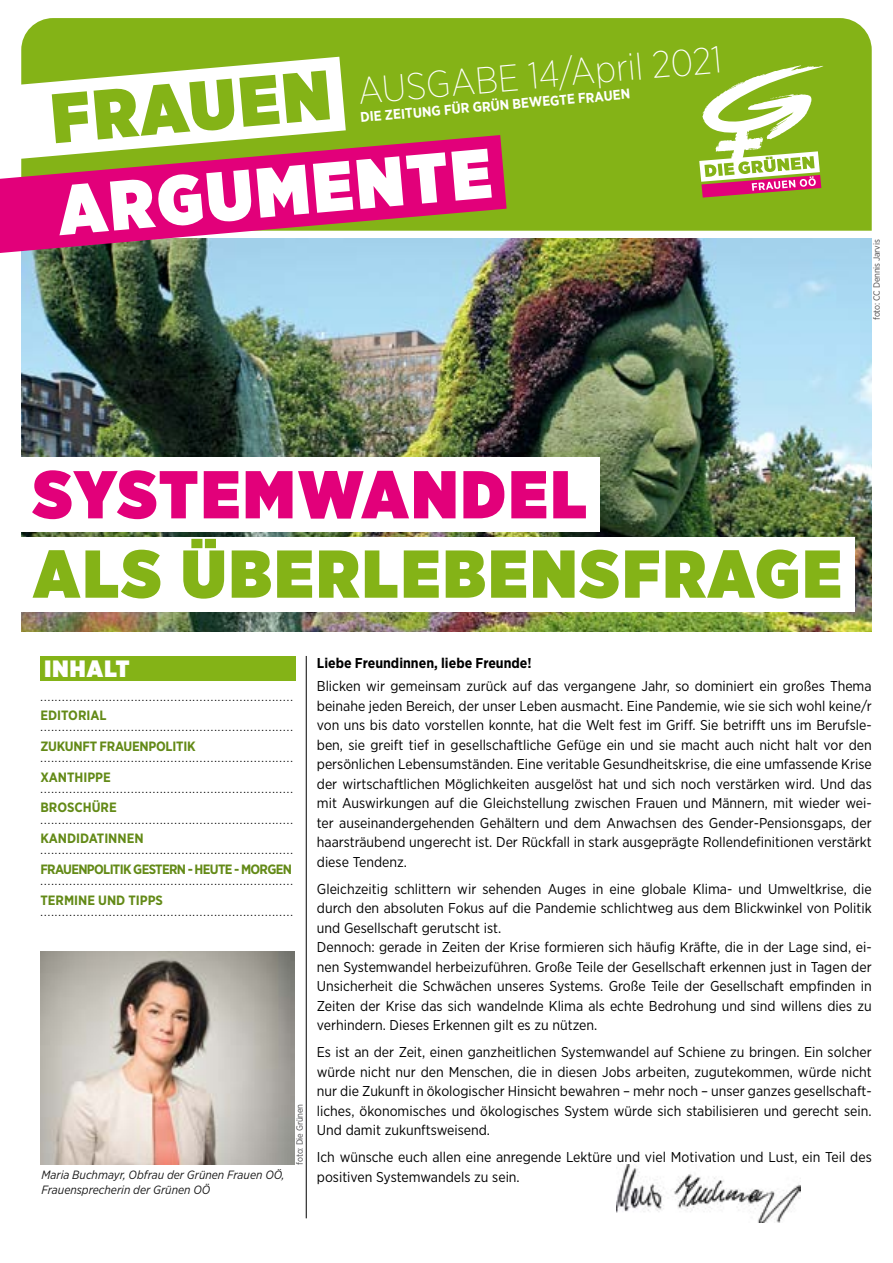
<style>
.page{position:relative;width:893px;height:1263px;background:#fff}
.page>*{position:absolute;margin:0;border:0;box-sizing:border-box;transform-origin:0 0}
.t1{font:900 70.05px "Gotham Narrow";color:#fff}
.t2{font:900 70.05px "Gotham Narrow";color:#84b317}
.t3{font:900 67.5px "Gotham Narrow";letter-spacing:.05em;color:#84b317}
.t4{font:900 67.5px "Gotham Narrow";letter-spacing:.05em;color:#e2007a}
.t5{font:200 37.5px "Gotham Narrow";color:#fff}
.t6{font:900 23.7px "Gotham Narrow";letter-spacing:.05em;color:#fff}
.t7{font:14.25px/19.5px "Gotham Narrow";color:#000;text-align:justify}
.t8{font:700 14.25px "Gotham Narrow";color:#000}
.t9{font:700 13.95px "Gotham Narrow";color:#fff}
.t10{font:700 13.5px "Gotham Narrow";color:#638a17}
.t11{font:700 13.5px "Gotham Narrow";letter-spacing:-.05em;color:#638a17}
.t12{font:700 13.5px "Gotham Narrow";letter-spacing:-.02em;color:#638a17}
.t13{font:italic 12px/15px "Gotham Narrow";color:#000}
.t14{font:11.25px "Gotham Narrow";color:#000}
.t15{font:9px "Gotham Narrow";letter-spacing:-.02em;color:#4b4b4d}
</style>
<div class="page">
<img style="left:617px;top:1164px;width:184px;height:58px">
<img style="left:21px;top:238px;width:851px;height:393px">
<div style="left:20px;top:537px;width:835px;height:74px;background:#fff"></div>
<hr style="left:306px;top:656px;width:1px;height:562px;background:#000">
<div style="left:40px;top:656px;width:256px;height:25px;background:#84b317"></div>
<div style="left:21px;top:18px;width:851px;height:213px;background:#84b317"></div>
<svg style="left:699px;top:65px;width:124px;height:133px"></svg>
<svg style="left:21px;top:57px;width:325px;height:78px"></svg>
<svg style="left:0;top:135px;width:507px;height:118px;fill:#e2007a"></svg>
<img style="left:40px;top:951px;width:255px;height:213px">
<div style="left:20px;top:458px;width:580px;height:74px;background:#fff"></div>
<p class="t5" style="left:356px;top:68px;width:367px;rotate:-5deg">AUSGABE 14/April 2021</p>
<p class="t2" style="left:47px;top:72px;width:281px;rotate:-5deg">FRAUEN</p>
<p class="t1" style="left:54px;top:163px;width:436px;rotate:-5deg">ARGUMENTE</p>
<p class="t9" style="left:360px;top:108px;width:272px;rotate:-5deg">DIE ZEITUNG FÜR GRÜN BEWEGTE FRAUEN</p>
<p class="t15" style="left:871px;top:320px;width:82px;rotate:-90deg">foto: CC Dennis Jarvis</p>
<p class="t4" style="left:33px;top:449px;width:555px">SYSTEMWANDEL</p>
<p class="t3" style="left:33px;top:528px;width:810px">ALS ÜBERLEBENSFRAGE</p>
<p class="t6" style="left:45px;top:652px;width:86px">INHALT</p>
<p class="t14" style="left:40px;top:690px;width:254px">......................................................................</p>
<p class="t10" style="left:40px;top:707px;width:68px">EDITORIAL</p>
<p class="t14" style="left:40px;top:720px;width:254px">......................................................................</p>
<p class="t12" style="left:40px;top:737px;width:157px">ZUKUNFT FRAUENPOLITIK</p>
<p class="t14" style="left:40px;top:751px;width:254px">......................................................................</p>
<p class="t10" style="left:40px;top:768px;width:72px">XANTHIPPE</p>
<p class="t14" style="left:40px;top:782px;width:254px">......................................................................</p>
<p class="t10" style="left:40px;top:799px;width:78px">BROSCHÜRE</p>
<p class="t14" style="left:40px;top:813px;width:254px">......................................................................</p>
<p class="t10" style="left:40px;top:830px;width:105px">KANDIDATINNEN</p>
<p class="t14" style="left:40px;top:843px;width:254px">......................................................................</p>
<p class="t11" style="left:40px;top:860px;width:253px">FRAUENPOLITIK GESTERN - HEUTE - MORGEN</p>
<p class="t14" style="left:40px;top:874px;width:254px">......................................................................</p>
<p class="t10" style="left:40px;top:891px;width:124px">TERMINE UND TIPPS</p>
<p class="t14" style="left:40px;top:905px;width:254px">......................................................................</p>
<p class="t13" style="left:41px;top:1167px;width:245px">Maria Buchmayr, Obfrau der Grünen Frauen OÖ,<br>Frauensprecherin der Grünen OÖ</p>
<p class="t15" style="left:294px;top:1164px;width:62px;rotate:-90deg">foto: Die Grünen</p>
<p class="t8" style="left:317px;top:654px;width:216px">Liebe Freundinnen, liebe Freunde!</p>
<p class="t7" style="left:317px;top:676px;width:556px">Blicken wir gemeinsam zurück auf das vergangene Jahr, so dominiert ein großes Thema beinahe jeden Bereich, der unser Leben ausmacht. Eine Pandemie, wie sie sich wohl keine/r von uns bis dato vorstellen konnte, hat die Welt fest im Griff. Sie betrifft uns im Berufsle&shy;ben, sie greift tief in gesellschaftliche Gefüge ein und sie macht auch nicht halt vor den persönlichen Lebensumständen. Eine veritable Gesundheitskrise, die eine umfassende Krise der wirtschaftlichen Möglichkeiten ausgelöst hat und sich noch verstärken wird. Und das mit Auswirkungen auf die Gleichstellung zwischen Frauen und Männern, mit wieder wei&shy;ter auseinandergehenden Gehältern und dem Anwachsen des Gender-Pensionsgaps, der haarsträubend ungerecht ist. Der Rückfall in stark ausgeprägte Rollendefinitionen verstärkt diese Tendenz.</p>
<p class="t7" style="left:317px;top:878px;width:556px">Gleichzeitig schlittern wir sehenden Auges in eine globale Klima- und Umweltkrise, die durch den absoluten Fokus auf die Pandemie schlichtweg aus dem Blickwinkel von Politik und Gesellschaft gerutscht ist.</p>
<p class="t7" style="left:317px;top:937px;width:556px">Dennoch: gerade in Zeiten der Krise formieren sich häufig Kräfte, die in der Lage sind, ei&shy;nen Systemwandel herbeizuführen. Große Teile der Gesellschaft erkennen just in Tagen der Unsicherheit die Schwächen unseres Systems. Große Teile der Gesellschaft empfinden in Zeiten der Krise das sich wandelnde Klima als echte Bedrohung und sind willens dies zu verhindern. Dieses Erkennen gilt es zu nützen.</p>
<p class="t7" style="left:317px;top:1042px;width:556px">Es ist an der Zeit, einen ganzheitlichen Systemwandel auf Schiene zu bringen. Ein solcher würde nicht nur den Menschen, die in diesen Jobs arbeiten, zugutekommen, würde nicht nur die Zukunft in ökologischer Hinsicht bewahren – mehr noch – unser ganzes gesellschaft&shy;liches, ökonomisches und ökologisches System würde sich stabilisieren und gerecht sein.<br>Und damit zukunftsweisend.</p>
<p class="t7" style="left:317px;top:1147px;width:556px">Ich wünsche euch allen eine anregende Lektüre und viel Motivation und Lust, ein Teil des positiven Systemwandels zu sein.</p>
</div>
